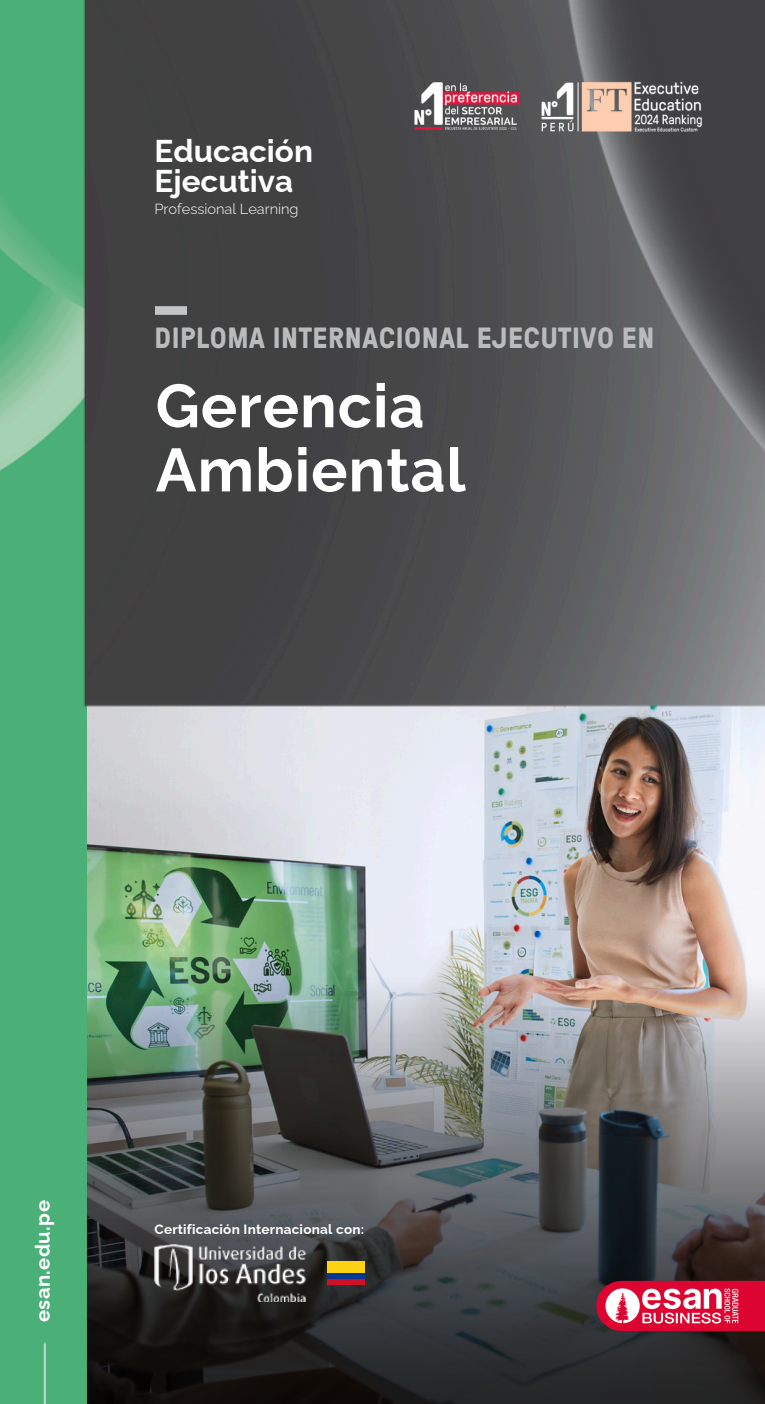
<style>
.page{position:relative;width:765px;height:1404px;background:#fff}
.page>*{position:absolute;margin:0;border:0;box-sizing:border-box;transform-origin:0 0}
.t1{font:700 60.75px/64.1px "Raleway";letter-spacing:.015em;color:#fff}
.t2{font:700 31.5px/30.4px "Raleway";color:#fff}
.t3{font:700 31.5px "Open Sans Condensed";color:#b9bbbd}
.t4{font:700 29.25px "GT Pressura";letter-spacing:.02em;color:#b9bbbd}
.t5{font:700 20.25px "Raleway";letter-spacing:.02em;color:#fff}
.t6{font:300 14.62px "Raleway";color:#fff}
.t7{font:700 13.5px "Raleway";letter-spacing:.02em;color:#fff}
</style>
<div class="page">
<img style="left:86px;top:729px;width:678px;height:248px">
<img style="left:86px;top:977px;width:678px;height:427px">
<img style="left:0;top:0;width:86px;height:1404px">
<img style="left:72px;top:0;width:692px;height:729px">
<img style="left:156px;top:306px;width:30px;height:9px">
<img style="left:567px;top:0;width:197px;height:454px">
<img style="left:154px;top:1244px;width:152px;height:58px">
<div style="left:328px;top:1261px;width:37px;height:12px;background:#fcd116"></div>
<div style="left:328px;top:1273px;width:37px;height:6px;background:#003893"></div>
<div style="left:328px;top:1279px;width:37px;height:6px;background:#ce1126"></div>
<img style="left:408px;top:76px;width:117px;height:60px">
<img style="left:525px;top:76px;width:193px;height:68px">
<img style="left:595px;top:1265px;width:169px;height:81px">
<p class="t2" style="left:154px;top:135px;width:160px">Educación<br>Ejecutiva</p>
<p class="t6" style="left:154px;top:200px;width:145px">Professional Learning</p>
<h3 class="t3" style="left:154px;top:305px;width:38px">EN</h3>
<p class="t4" style="left:154px;top:317px;width:501px">DIPLOMA INTERNACIONAL EJECUTIVO EN</p>
<h4 class="t1" style="left:156px;top:374px;width:311px">Gerencia<br>Ambiental</h4>
<p class="t5" style="left:31px;top:1322px;width:123px;rotate:-90deg">esan.edu.pe</p>
<p class="t7" style="left:154px;top:1221px;width:211px">Certificación Internacional con:</p>
</div>
